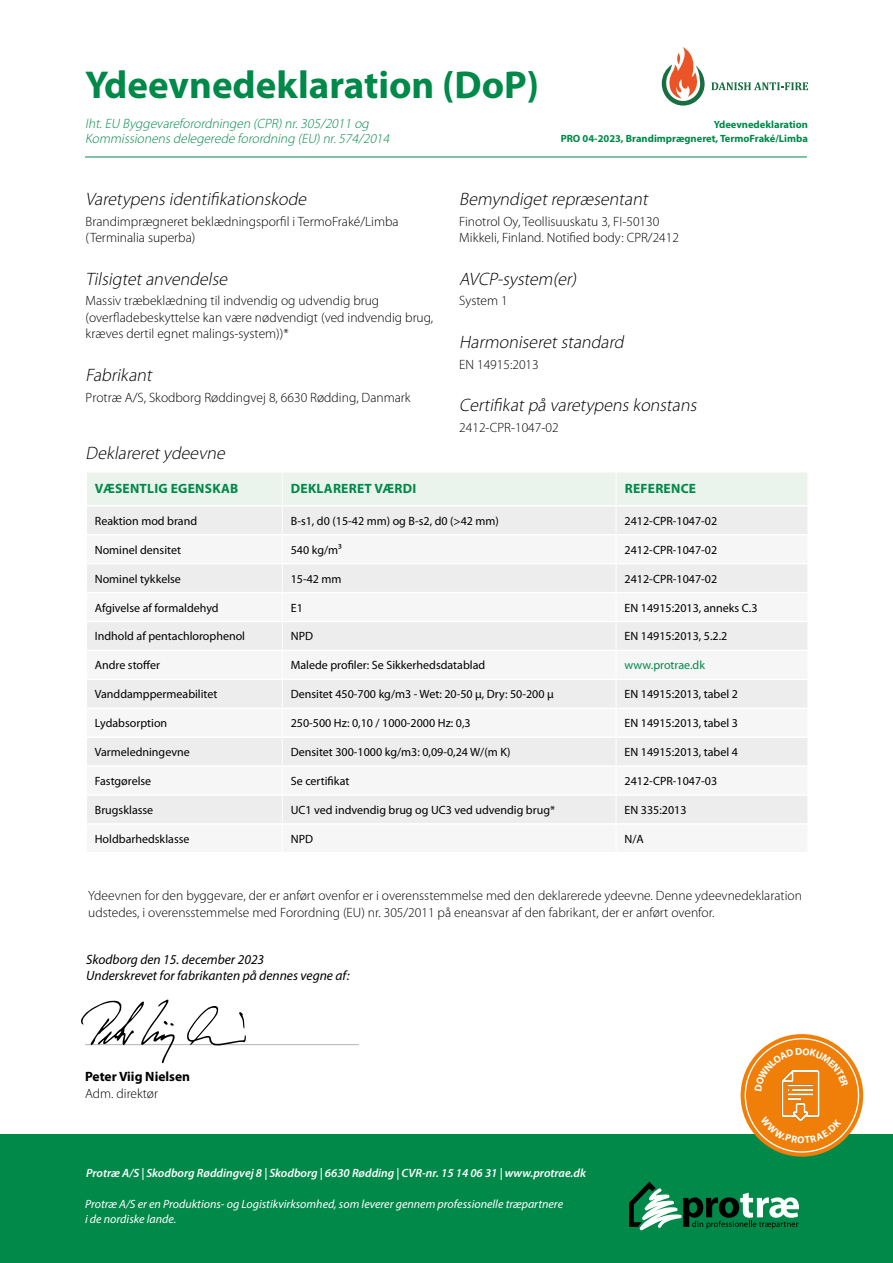
<style>
.page{position:relative;width:893px;height:1263px;background:#fff}
.page>*{position:absolute;margin:0;border:0;box-sizing:border-box;transform-origin:0 0}
.t1{font:700 39px "Myriad Pro";color:#008949}
.t2{font:italic 300 18px "Myriad Pro";color:#000}
.t3{font:300 13.5px/16.5px "Myriad Pro";color:#000}
.t4{font:italic 300 13.5px/15px "Myriad Pro";color:#008949}
.t5{font:italic 13.5px/16.5px "Myriad Pro";color:#000}
.t6{font:700 13.5px "Myriad Pro";letter-spacing:.02em;color:#008949}
.t7{font:700 13.5px "Myriad Pro";color:#000}
.t8{font:12px "Myriad Pro";color:#000}
.t9{font:italic 12px/15px "Myriad Pro";color:#fff}
.t10{font:italic 600 12px "Myriad Pro";color:#fff}
.t11{font:12px "Myriad Pro";color:#008949}
.t12{font:700 10.5px/14.7px "Myriad Pro";color:#008949;text-align:right}
</style>
<div class="page">
<hr style="left:85px;top:1044px;width:274px;height:1px;background:#b3b2b2">
<svg style="left:81px;top:999px;width:165px;height:64px"></svg>
<div style="left:0;top:1135px;width:893px;height:128px;background:#008949"></div>
<svg style="left:629px;top:1182px;width:170px;height:49px"></svg>
<svg style="left:741px;top:1034px;width:122px;height:123px;background:#ef891e"></svg>
<img style="left:781px;top:1091px;width:39px;height:25px">
<svg style="left:87px;top:472px;width:720px;height:351px"></svg>
<hr style="left:85px;top:157px;width:722px;height:1px;background:#008949">
<svg style="left:711px;top:82px;width:97px;height:8px"></svg>
<svg style="left:662px;top:47px;width:43px;height:59px"></svg>
<svg style="left:754px;top:1048px;width:94px;height:43px;background:#ef891f"></svg>
<svg style="left:760px;top:1116px;width:82px;height:28px;background:#ee8312"></svg>
<h1 class="t1" style="left:85px;top:59px;width:455px">Ydeevnedeklaration (DoP)</h1>
<p class="t4" style="left:85px;top:116px;width:309px">Iht.EU Byggevareforordningen (CPR)nr.305/2011 og<br>Kommissionensdelegerede forordning (EU)nr.574/2014</p>
<p class="t12" style="left:561px;top:116px;width:249px">Ydeevnedeklaration<br>PRO 04-2023, Brandimprægneret, TermoFraké/Limba</p>
<h2 class="t2" style="left:86px;top:188px;width:226px">Varetypensidentifikationskode</h2>
<p class="t3" style="left:86px;top:213px;width:315px">Brandimprægneret beklædningsporfil i TermoFraké/Limba (Terminalia superba)</p>
<h2 class="t2" style="left:86px;top:268px;width:147px">Tilsigtetanvendelse</h2>
<p class="t3" style="left:86px;top:293px;width:349px">Massiv træbeklædning til indvendig og udvendig brug (overfladebeskyttelse kan være nødvendigt (ved indvendig brug, kræves dertil egnet malings-system))*</p>
<h2 class="t2" style="left:86px;top:364px;width:71px">Fabrikant</h2>
<p class="t3" style="left:86px;top:389px;width:327px">Protræ A/S, Skodborg Røddingvej 8, 6630 Rødding, Danmark</p>
<h2 class="t2" style="left:86px;top:442px;width:145px">Deklareretydeevne</h2>
<h2 class="t2" style="left:459px;top:188px;width:194px">Bemyndigetrepræsentant</h2>
<p class="t3" style="left:459px;top:213px;width:221px">Finotrol Oy, Teollisuuskatu 3, FI-50130<br>Mikkeli, Finland. Notified body: CPR/2412</p>
<h2 class="t2" style="left:459px;top:268px;width:122px">AVCP-system(er)</h2>
<p class="t3" style="left:459px;top:293px;width:50px">System 1</p>
<h2 class="t2" style="left:459px;top:331px;width:170px">Harmoniseretstandard</h2>
<p class="t3" style="left:459px;top:356px;width:81px">EN 14915:2013</p>
<h2 class="t2" style="left:459px;top:394px;width:242px">Certifikatpå varetypenskonstans</h2>
<p class="t3" style="left:459px;top:419px;width:101px">2412-CPR-1047-02</p>
<p class="t6" style="left:95px;top:480px;width:145px">VÆSENTLIG EGENSKAB</p>
<p class="t6" style="left:291px;top:480px;width:127px">DEKLARERET VÆRDI</p>
<p class="t6" style="left:625px;top:480px;width:73px">REFERENCE</p>
<p class="t8" style="left:95px;top:514px;width:104px">Reaktion mod brand</p>
<p class="t8" style="left:291px;top:514px;width:210px">B-s1, d0 (15-42 mm) og B-s2, d0 (&gt;42 mm)</p>
<p class="t8" style="left:625px;top:514px;width:94px">2412-CPR-1047-02</p>
<p class="t8" style="left:95px;top:543px;width:88px">Nominel densitet</p>
<p class="t8" style="left:291px;top:543px;width:53px">540 kg/m³</p>
<p class="t8" style="left:625px;top:543px;width:94px">2412-CPR-1047-02</p>
<p class="t8" style="left:95px;top:572px;width:88px">Nominel tykkelse</p>
<p class="t8" style="left:291px;top:572px;width:52px">15-42 mm</p>
<p class="t8" style="left:625px;top:572px;width:94px">2412-CPR-1047-02</p>
<p class="t8" style="left:95px;top:601px;width:125px">Afgivelse af formaldehyd</p>
<p class="t8" style="left:291px;top:601px;width:14px">E1</p>
<p class="t8" style="left:625px;top:601px;width:134px">EN 14915:2013, anneks C.3</p>
<p class="t8" style="left:95px;top:630px;width:152px">Indhold af pentachlorophenol</p>
<p class="t8" style="left:291px;top:630px;width:24px">NPD</p>
<p class="t8" style="left:625px;top:630px;width:104px">EN 14915:2013, 5.2.2</p>
<p class="t8" style="left:95px;top:659px;width:67px">Andre stoffer</p>
<p class="t8" style="left:291px;top:659px;width:196px">Malede profiler: Se Sikkerhedsdatablad</p>
<p class="t11" style="left:625px;top:659px;width:82px">www.protrae.dk</p>
<p class="t8" style="left:95px;top:688px;width:124px">Vanddamppermeabilitet</p>
<p class="t8" style="left:291px;top:688px;width:264px">Densitet 450-700 kg/m3 - Wet: 20-50 µ, Dry: 50-200 µ</p>
<p class="t8" style="left:625px;top:688px;width:115px">EN 14915:2013, tabel 2</p>
<p class="t8" style="left:95px;top:717px;width:74px">Lydabsorption</p>
<p class="t8" style="left:291px;top:717px;width:181px">250-500 Hz: 0,10 / 1000-2000 Hz: 0,3</p>
<p class="t8" style="left:625px;top:717px;width:115px">EN 14915:2013, tabel 3</p>
<p class="t8" style="left:95px;top:745px;width:96px">Varmeledningevne</p>
<p class="t8" style="left:291px;top:745px;width:221px">Densitet 300-1000 kg/m3: 0,09-0,24 W/(m K)</p>
<p class="t8" style="left:625px;top:745px;width:115px">EN 14915:2013, tabel 4</p>
<p class="t8" style="left:95px;top:774px;width:58px">Fastgørelse</p>
<p class="t8" style="left:291px;top:774px;width:60px">Se certifikat</p>
<p class="t8" style="left:625px;top:774px;width:94px">2412-CPR-1047-03</p>
<p class="t8" style="left:95px;top:803px;width:60px">Brugsklasse</p>
<p class="t8" style="left:291px;top:803px;width:266px">UC1 ved indvendig brug og UC3 ved udvendig brug*</p>
<p class="t8" style="left:625px;top:803px;width:63px">EN 335:2013</p>
<p class="t8" style="left:95px;top:832px;width:96px">Holdbarhedsklasse</p>
<p class="t8" style="left:291px;top:832px;width:24px">NPD</p>
<p class="t8" style="left:625px;top:832px;width:21px">N/A</p>
<p class="t3" style="left:88px;top:887px;width:715px">Ydeevnen for den byggevare, der er anført ovenfor er i overensstemmelse med den deklarerede ydeevne. Denne ydeevnedeklaration udstedes, i overensstemmelse med Forordning (EU) nr. 305/2011 på eneansvar af den fabrikant, der er anført ovenfor.</p>
<p class="t5" style="left:86px;top:951px;width:265px">Skodborg den 15. december 2023<br>Underskrevet for fabrikanten på dennes vegne af:</p>
<p class="t7" style="left:85px;top:1068px;width:107px">Peter Viig Nielsen</p>
<p class="t3" style="left:85px;top:1085px;width:74px">Adm. direktør</p>
<p class="t10" style="left:86px;top:1166px;width:501px">Protræ A/S | Skodborg Røddingvej 8 | Skodborg | 6630 Rødding | CVR-nr. 15 14 06 31 | www.protrae.dk</p>
<p class="t9" style="left:85px;top:1196px;width:480px">Protræ A/S er en Produktions- og Logistikvirksomhed, som leverer gennem professionelle træpartnere i de nordiske lande.</p>
</div>
